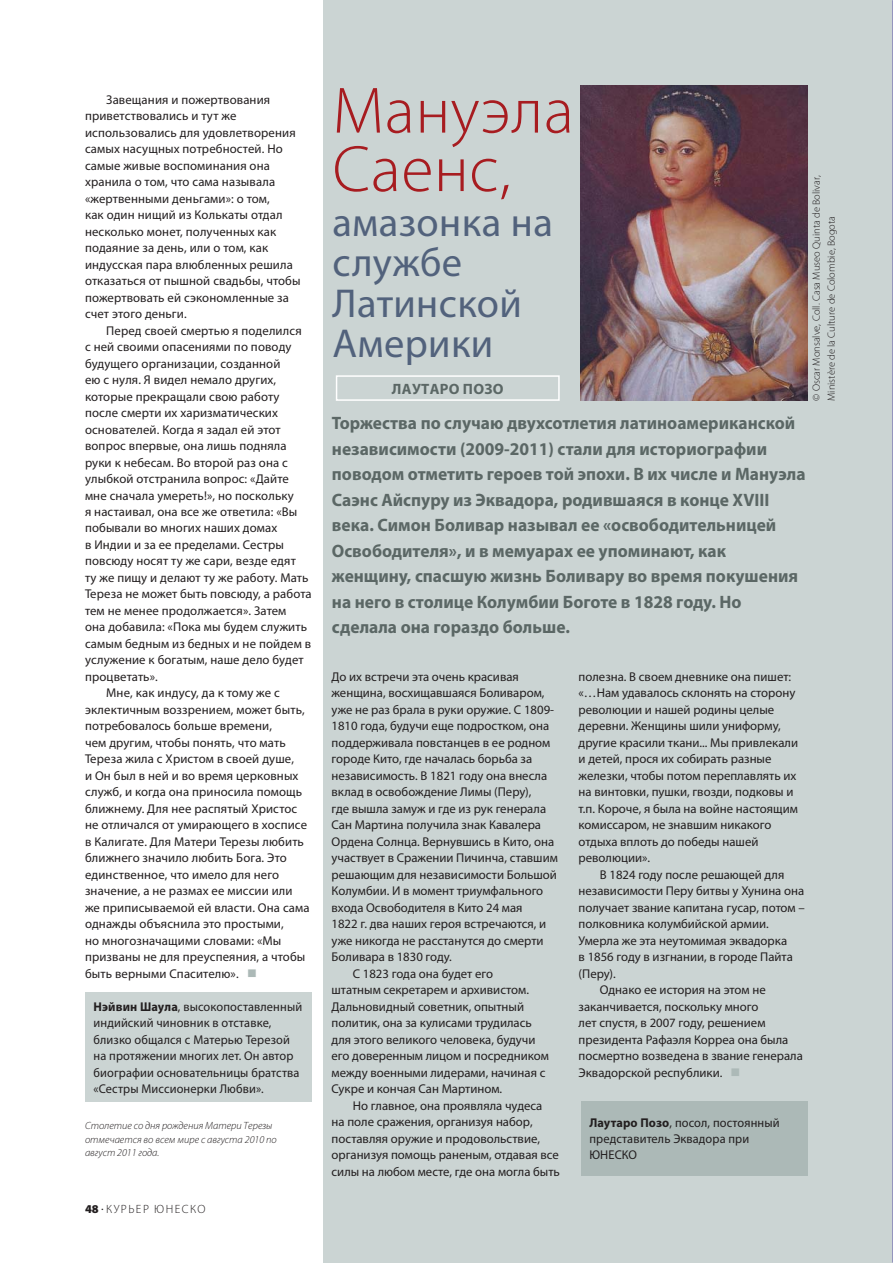
<style>
.page{position:relative;width:893px;height:1263px;background:#fff}
.page>*{position:absolute;margin:0;border:0;box-sizing:border-box;transform-origin:0 0}
.t1{font:300 66px/58.5px "Myriad Pro";letter-spacing:.01em;color:#a71c20}
.t2{font:40.5px/40.5px "Myriad Pro";letter-spacing:.01em;color:#52627c}
.t3{font:700 18px/25.5px "Myriad Pro";color:#5b6765}
.t4{font:700 15px "Myriad Pro";letter-spacing:.02em;color:#5b6765}
.t5{font:12.75px/16.5px "Myriad Pro";letter-spacing:.005em;color:#231f20}
.t6{font:300 12px "Myriad Pro";letter-spacing:.12em;color:#231f20}
.t7{font:300 10.5px/15px "Myriad Pro";color:#231f20}
.t8{font:italic 300 10.5px/13.5px "Myriad Pro";color:#231f20}
.s1{font-weight:700}
.s2{font-weight:900}
</style>
<div class="page">
<div style="left:323px;top:0;width:570px;height:1263px;background:#cbd4d3"></div>
<div style="left:85px;top:993px;width:227px;height:109px;background:#cbd4d3"></div>
<div style="left:336px;top:375px;width:224px;height:26px;border:2px solid #fff"></div>
<div style="left:581px;top:1101px;width:227px;height:74px;background:#acb9b7"></div>
<img style="left:581px;top:85px;width:227px;height:316px">
<img style="left:892px;top:0;width:1px;height:1263px">
<p class="t5" style="left:85px;top:92px;width:217px;text-indent:21px">Завещания и пожертвования приветствовались и тут же использовались для удовлетворения самых насущных потребностей. Но самые живые воспоминания она хранила о том, что сама называла «жертвенными деньгами»: о том,<br>как один нищий из Колькаты отдал несколько монет, полученных как подаяние за день, или о том, как индусская пара влюбленных решила отказаться от пышной свадьбы, чтобы пожертвовать ей сэкономленные за счет этого деньги.</p>
<p class="t5" style="left:106px;top:323px;width:197px">Перед своей смертью я поделился</p>
<p class="t5" style="left:85px;top:339px;width:208px">с ней своими опасениями по поводу</p>
<p class="t5" style="left:85px;top:356px;width:197px">будущего организации, созданной</p>
<p class="t5" style="left:85px;top:372px;width:193px">ею с нуля. Я видел немало других,</p>
<p class="t5" style="left:85px;top:389px;width:196px">которые прекращали свою работу</p>
<p class="t5" style="left:85px;top:405px;width:195px">после смерти их харизматических</p>
<p class="t5" style="left:85px;top:422px;width:197px">основателей. Когда я задал ей этот</p>
<p class="t5" style="left:85px;top:438px;width:203px">вопрос впервые, она лишь подняла</p>
<p class="t5" style="left:85px;top:455px;width:204px">руки к небесам. Во второй раз она с</p>
<p class="t5" style="left:85px;top:471px;width:205px">улыбкой отстранила вопрос: «Дайте</p>
<p class="t5" style="left:85px;top:488px;width:210px">мне сначала умереть!», но поскольку</p>
<p class="t5" style="left:85px;top:504px;width:214px">я настаивал, она все же ответила: «Вы</p>
<p class="t5" style="left:85px;top:521px;width:194px">побывали во многих наших домах</p>
<p class="t5" style="left:85px;top:537px;width:200px">в Индии и за ее пределами. Сестры</p>
<p class="t5" style="left:85px;top:554px;width:212px">повсюду носят ту же сари, везде едят</p>
<p class="t5" style="left:85px;top:570px;width:225px">ту же пищу и делают ту же работу. Мать</p>
<p class="t5" style="left:85px;top:587px;width:228px">Тереза не может быть повсюду, а работа</p>
<p class="t5" style="left:85px;top:603px;width:203px">тем не менее продолжается». Затем</p>
<p class="t5" style="left:85px;top:620px;width:224px">она добавила: «Пока мы будем служить</p>
<p class="t5" style="left:85px;top:636px;width:228px">самым бедным из бедных и не пойдем в</p>
<p class="t5" style="left:85px;top:653px;width:220px">услужение к богатым, наше дело будет</p>
<p class="t5" style="left:85px;top:669px;width:74px">процветать».</p>
<p class="t5" style="left:106px;top:686px;width:175px">Мне, как индусу, да к тому же с</p>
<p class="t5" style="left:85px;top:702px;width:221px">эклектичным воззрением, может быть,</p>
<p class="t5" style="left:85px;top:719px;width:188px">потребовалось больше времени,</p>
<p class="t5" style="left:85px;top:735px;width:202px">чем другим, чтобы понять, что мать</p>
<p class="t5" style="left:85px;top:752px;width:210px">Тереза жила с Христом в своей душе,</p>
<p class="t5" style="left:85px;top:768px;width:215px">и Он был в ней и во время церковных</p>
<p class="t5" style="left:85px;top:785px;width:219px">служб, и когда она приносила помощь</p>
<p class="t5" style="left:85px;top:801px;width:214px">ближнему. Для нее распятый Христос</p>
<p class="t5" style="left:85px;top:818px;width:224px">не отличался от умирающего в хосписе</p>
<p class="t5" style="left:85px;top:834px;width:220px">в Калигате. Для Матери Терезы любить</p>
<p class="t5" style="left:85px;top:851px;width:203px">ближнего значило любить Бога. Это</p>
<p class="t5" style="left:85px;top:867px;width:196px">единственное, что имело для него</p>
<p class="t5" style="left:85px;top:884px;width:209px">значение, а не размах ее миссии или</p>
<p class="t5" style="left:85px;top:900px;width:226px">же приписываемой ей власти. Она сама</p>
<p class="t5" style="left:85px;top:917px;width:200px">однажды объяснила это простыми,</p>
<p class="t5" style="left:85px;top:933px;width:198px">но многозначащими словами: «Мы</p>
<p class="t5" style="left:85px;top:950px;width:222px">призваны не для преуспеяния, а чтобы</p>
<p class="t5" style="left:85px;top:966px;width:155px">быть верными Спасителю».</p>
<p class="t5" style="left:94px;top:999px;width:210px"><span class="s1">Нэйвин Шаула</span>, высокопоставленный индийский чиновник в отставке, близко общался с Матерью Терезой на протяжении многих лет. Он автор биографии основательницы братства «Сестры Миссионерки Любви».</p>
<p class="t8" style="left:85px;top:1119px;width:193px">Столетие со дня рождения Матери Терезы отмечается во всем мире с августа 2010 по август 2011 года.</p>
<p class="t6" style="left:85px;top:1204px;width:122px"><span class="s2">48</span> <sup>.</sup>КУРЬЕР ЮНЕСКО</p>
<h1 class="t1" style="left:333px;top:86px;width:243px">Мануэла<br>Саенс,</h1>
<h2 class="t2" style="left:333px;top:205px;width:222px">амазонка на службе<br>Латинской<br>Америки</h2>
<p class="t4" style="left:392px;top:383px;width:113px">ЛАУТАРО ПОЗО</p>
<p class="t7" style="left:809px;top:401px;width:227px;rotate:-90deg">© Oscar Monsalve, Coll. Casa Museo Quinta de Bolivar,<br>Ministère de la Culture de Colombie, Bogota</p>
<p class="t3" style="left:332px;top:412px;width:475px">Торжества по случаю двухсотлетия латиноамериканской независимости (2009-2011) стали для историографии поводом отметить героев той эпохи. В их числе и Мануэла Саэнс Айспуру из Эквадора, родившаяся в конце XVIII века. Симон Боливар называл ее «освободительницей Освободителя», и в мемуарах ее упоминают, как женщину, спасшую жизнь Боливару во время покушения на него в столице Колумбии Боготе в 1828 году. Но сделала она гораздо больше.</p>
<p class="t5" style="left:332px;top:669px;width:189px">До их встречи эта очень красивая</p>
<p class="t5" style="left:332px;top:686px;width:214px">женщина, восхищавшаяся Боливаром,</p>
<p class="t5" style="left:332px;top:702px;width:224px">уже не раз брала в руки оружие. С 1809-</p>
<p class="t5" style="left:332px;top:719px;width:219px">1810 года, будучи еще подростком, она</p>
<p class="t5" style="left:332px;top:735px;width:220px">поддерживала повстанцев в ее родном</p>
<p class="t5" style="left:332px;top:752px;width:202px">городе Кито, где началась борьба за</p>
<p class="t5" style="left:332px;top:768px;width:217px">независимость. В 1821 году она внесла</p>
<p class="t5" style="left:332px;top:785px;width:201px">вклад в освобождение Лимы (Перу),</p>
<p class="t5" style="left:332px;top:801px;width:216px">где вышла замуж и где из рук генерала</p>
<p class="t5" style="left:332px;top:818px;width:211px">Сан Мартина получила знак Кавалера</p>
<p class="t5" style="left:332px;top:834px;width:224px">Ордена Солнца. Вернувшись в Кито, она</p>
<p class="t5" style="left:332px;top:851px;width:228px">участвует в Сражении Пичинча, ставшим</p>
<p class="t5" style="left:332px;top:867px;width:227px">решающим для независимости Большой</p>
<p class="t5" style="left:332px;top:884px;width:213px">Колумбии. И в момент триумфального</p>
<p class="t5" style="left:332px;top:900px;width:193px">входа Освободителя в Кито 24 мая</p>
<p class="t5" style="left:332px;top:917px;width:216px">1822 г. два наших героя встречаются, и</p>
<p class="t5" style="left:332px;top:933px;width:213px">уже никогда не расстанутся до смерти</p>
<p class="t5" style="left:332px;top:950px;width:122px">Боливара в 1830 году.</p>
<p class="t5" style="left:353px;top:966px;width:142px">С 1823 года она будет его</p>
<p class="t5" style="left:332px;top:983px;width:199px">штатным секретарем и архивистом.</p>
<p class="t5" style="left:332px;top:999px;width:194px">Дальновидный советник, опытный</p>
<p class="t5" style="left:332px;top:1016px;width:202px">политик, она за кулисами трудилась</p>
<p class="t5" style="left:332px;top:1032px;width:205px">для этого великого человека, будучи</p>
<p class="t5" style="left:332px;top:1049px;width:219px">его доверенным лицом и посредником</p>
<p class="t5" style="left:332px;top:1065px;width:215px">между военными лидерами, начиная с</p>
<p class="t5" style="left:332px;top:1082px;width:172px">Сукре и кончая Сан Мартином.</p>
<p class="t5" style="left:353px;top:1098px;width:191px">Но главное, она проявляла чудеса</p>
<p class="t5" style="left:332px;top:1115px;width:203px">на поле сражения, организуя набор,</p>
<p class="t5" style="left:332px;top:1131px;width:210px">поставляя оружие и продовольствие,</p>
<p class="t5" style="left:332px;top:1147px;width:229px">организуя помощь раненым, отдавая все</p>
<p class="t5" style="left:332px;top:1164px;width:230px">силы на любом месте, где она могла быть</p>
<p class="t5" style="left:579px;top:669px;width:221px">полезна. В своем дневнике она пишет: «…Нам удавалось склонять на сторону революции и нашей родины целые деревни. Женщины шили униформу, другие красили ткани... Мы привлекали и детей, прося их собирать разные железки, чтобы потом переплавлять их на винтовки, пушки, гвозди, подковы и т.п. Короче, я была на войне настоящим комиссаром, не знавшим никакого отдыха вплоть до победы нашей революции».</p>
<p class="t5" style="left:600px;top:867px;width:186px">В 1824 году после решающей для</p>
<p class="t5" style="left:579px;top:884px;width:227px">независимости Перу битвы у Хунина она</p>
<p class="t5" style="left:579px;top:900px;width:228px">получает звание капитана гусар, потом –</p>
<p class="t5" style="left:579px;top:917px;width:192px">полковника колумбийской армии.</p>
<p class="t5" style="left:579px;top:933px;width:210px">Умерла же эта неутомимая эквадорка</p>
<p class="t5" style="left:579px;top:950px;width:216px">в 1856 году в изгнании, в городе Пайта</p>
<p class="t5" style="left:579px;top:966px;width:39px">(Перу).</p>
<p class="t5" style="left:600px;top:983px;width:167px">Однако ее история на этом не</p>
<p class="t5" style="left:579px;top:999px;width:181px">заканчивается, поскольку много</p>
<p class="t5" style="left:579px;top:1016px;width:188px">лет спустя, в 2007 году, решением</p>
<p class="t5" style="left:579px;top:1032px;width:211px">президента Рафаэля Корреа она была</p>
<p class="t5" style="left:579px;top:1048px;width:226px">посмертно возведена в звание генерала</p>
<p class="t5" style="left:579px;top:1065px;width:145px">Эквадорской республики.</p>
<p class="t5" style="left:589px;top:1115px;width:192px"><span class="s1">Лаутаро Позо</span>, посол, постоянный представитель Эквадора при<br>ЮНЕСКО</p>
</div>
